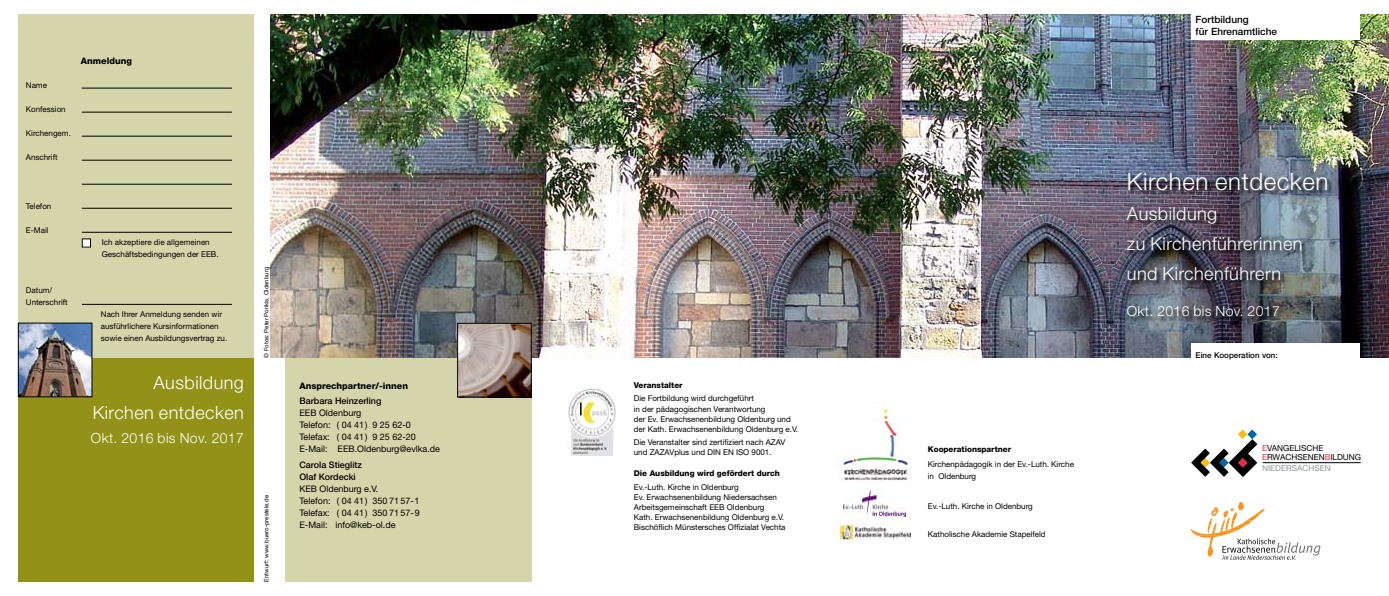
<style>
.page{position:relative;width:1389px;height:596px;background:#fff}
.page>*{position:absolute;margin:0;border:0;box-sizing:border-box;transform-origin:0 0}
.t1{font:300 24px "Helvetica Neue LT";letter-spacing:.025em;color:#fff}
.t2{font:300 18px/30px "Helvetica Neue LT";letter-spacing:.025em;color:#fff}
.t3{font:300 14px "Helvetica Neue LT";letter-spacing:.025em;color:#fff}
.t4{font:500 10px/12px "Helvetica Neue LT";color:#000}
.t5{font:9px/12px "Helvetica Neue LT";color:#000}
.t6{font:500 9px/12px "Helvetica Neue LT";color:#000}
.t7{font:800 9px "Helvetica Neue LT";color:#000}
.t8{font:8.3px/9px "Helvetica Neue";color:#000}
.t9{font:8.3px "Helvetica Neue";color:#939598}
.t10{font:8px/10px "Helvetica Neue LT";color:#000}
.t11{font:800 8px "Helvetica Neue LT";color:#000}
.t12{font:500 8px "Helvetica Neue LT";color:#000}
.t13{font:6px "Helvetica Neue LT";color:#000}
.s1{color:#e3313d}
</style>
<div class="page">
<div style="left:285px;top:357px;width:247px;height:224px;background:#d5d5ab"></div>
<img style="left:271px;top:14px;width:1118px;height:343px">
<img style="left:459px;top:324px;width:71px;height:71px">
<div style="left:457px;top:322px;width:75px;height:75px;border:1px solid #000"></div>
<div style="left:18px;top:357px;width:235px;height:224px;background:#929118"></div>
<div style="left:18px;top:14px;width:236px;height:343px;background:#d5d5ab"></div>
<hr style="left:82px;top:88px;width:150px;height:1px;background:#000">
<hr style="left:82px;top:112px;width:150px;height:1px;background:#000">
<hr style="left:82px;top:136px;width:150px;height:1px;background:#000">
<hr style="left:82px;top:160px;width:150px;height:1px;background:#000">
<hr style="left:82px;top:184px;width:150px;height:1px;background:#000">
<hr style="left:82px;top:208px;width:150px;height:1px;background:#000">
<hr style="left:82px;top:232px;width:150px;height:1px;background:#000">
<hr style="left:82px;top:304px;width:150px;height:1px;background:#000">
<img style="left:20px;top:324px;width:70px;height:71px">
<div style="left:18px;top:322px;width:74px;height:75px;border:1px solid #000"></div>
<div style="left:1127px;top:173px;width:205px;height:148px;background:#000;opacity:.8"></div>
<div style="left:1191px;top:6px;width:168px;height:34px;background:#fff"></div>
<svg style="left:1191px;top:429px;width:66px;height:48px"></svg>
<hr style="left:1263px;top:462px;width:98px;height:1px;background:#000">
<div style="left:1191px;top:343px;width:168px;height:34px;background:#fff"></div>
<img style="left:568px;top:387px;width:47px;height:68px">
<img style="left:839px;top:523px;width:72px;height:16px">
<svg style="left:1191px;top:502px;width:130px;height:57px"></svg>
<img style="left:838px;top:403px;width:73px;height:78px">
<div style="left:82px;top:239px;width:8px;height:8px;background:#fff"></div>
<div style="left:82px;top:238px;width:9px;height:9px;border:1px solid #000"></div>
<img style="left:844px;top:490px;width:62px;height:25px">
<p class="t10" style="left:26px;top:80px;width:23px">Name</p>
<p class="t10" style="left:26px;top:104px;width:41px">Konfession</p>
<p class="t10" style="left:26px;top:128px;width:47px">Kirchengem.</p>
<p class="t10" style="left:26px;top:152px;width:33px">Anschrift</p>
<p class="t7" style="left:81px;top:56px;width:53px">Anmeldung</p>
<p class="t10" style="left:26px;top:200px;width:27px">Telefon</p>
<p class="t10" style="left:26px;top:224px;width:24px">E-Mail</p>
<p class="t10" style="left:26px;top:283px;width:43px;line-height:12px">Datum/<br>Unterschrift</p>
<p class="t10" style="left:102px;top:235px;width:118px;line-height:12px">Ich akzeptiere die allgemeinen<br>Geschäftsbedingungen der EEB.</p>
<p class="t10" style="left:101px;top:307px;width:128px;line-height:12px">Nach Ihrer Anmeldung senden wir ausführlichere Kursinformationen sowie einen Ausbildungsvertrag zu.</p>
<h2 class="t2" style="left:93px;top:367px;width:153px;text-align:right">Ausbildung<br>Kirchen entdecken</h2>
<h3 class="t3" style="left:91px;top:429px;width:154px">Okt. 2016 bis Nov. 2017</h3>
<p class="t13" style="left:263px;top:357px;width:92px;rotate:-90deg">© Fotos: Peter Porikis, Oldenburg</p>
<p class="t13" style="left:263px;top:581px;width:88px;rotate:-90deg">Entwurf: www.buero-prestele.de</p>
<p class="t7" style="left:299px;top:380px;width:110px">Ansprechpartner/-innen</p>
<p class="t6" style="left:299px;top:394px;width:84px">Barbara Heinzerling</p>
<p class="t5" style="left:299px;top:406px;width:142px">EEB Oldenburg<br>Telefon: ( 04 41 ) 9 25 62-0<br>Telefax: ( 04 41 ) 9 25 62-20<br>E-Mail: EEB.Oldenburg@evlka.de</p>
<p class="t6" style="left:299px;top:458px;width:64px">Carola Stieglitz<br>Olaf Kordecki</p>
<p class="t5" style="left:299px;top:482px;width:122px">KEB Oldenburg e.V.<br>Telefon: ( 04 41 ) 350 71 57-1<br>Telefax: ( 04 41 ) 350 71 57-9<br>E-Mail: info@keb-ol.de</p>
<p class="t11" style="left:634px;top:380px;width:50px">Veranstalter</p>
<p class="t10" style="left:634px;top:393px;width:166px">Die Fortbildung wird durchgeführt<br>in der pädagogischen Verantwortung<br>der Ev. Erwachsenenbildung Oldenburg und der Kath. Erwachsenenbildung Oldenburg e.V.</p>
<p class="t10" style="left:634px;top:437px;width:153px">Die Veranstalter sind zertifiziert nach AZAV und ZAZAVplus und DIN EN ISO 9001.</p>
<p class="t11" style="left:634px;top:468px;width:148px">Die Ausbildung wird gefördert durch</p>
<p class="t10" style="left:634px;top:481px;width:153px">Ev.-Luth. Kirche in Oldenburg<br>Ev. Erwachsenenbildung Niedersachsen Arbeitsgemeinschaft EEB Oldenburg<br>Kath. Erwachsenenbildung Oldenburg e.V.<br>Bischöflich Münstersches Offizialat Vechta</p>
<p class="t4" style="left:1196px;top:14px;width:83px">Fortbildung<br>für Ehrenamtliche</p>
<p class="t11" style="left:928px;top:444px;width:85px">Kooperationspartner</p>
<p class="t10" style="left:928px;top:458px;width:148px;line-height:12px">Kirchenpädagogik in der Ev.-Luth. Kirche in Oldenburg</p>
<p class="t10" style="left:928px;top:500px;width:106px">Ev.-Luth. Kirche in Oldenburg</p>
<p class="t10" style="left:928px;top:528px;width:119px">Katholische Akademie Stapelfeld</p>
<h1 class="t1" style="left:1127px;top:167px;width:203px">Kirchen entdecken</h1>
<h2 class="t2" style="left:1127px;top:198px;width:177px">Ausbildung<br>zu Kirchenführerinnen und Kirchenführern</h2>
<h3 class="t3" style="left:1127px;top:303px;width:154px">Okt. 2016 bis Nov. 2017</h3>
<p class="t12" style="left:1196px;top:350px;width:84px">Eine Kooperation von:</p>
<p class="t8" style="left:1262px;top:443px;width:101px"><span class="s1">E</span>VANGELISCHE<br><span class="s1">E</span>RWACHSENEN<span class="s1">B</span>ILDUNG</p>
<p class="t9" style="left:1262px;top:463px;width:70px">NIEDERSACHSEN</p>
</div>
